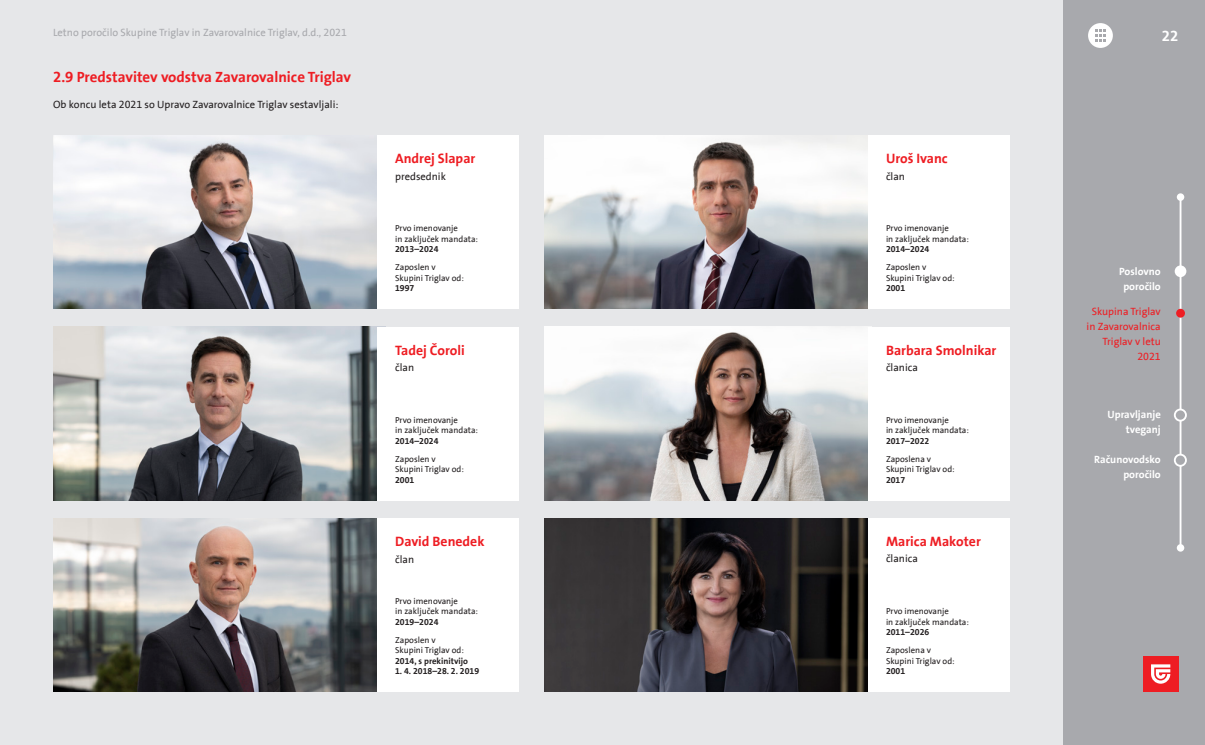
<style>
.page{position:relative;width:1205px;height:745px;background:#fff}
.page>*{position:absolute;margin:0;border:0;box-sizing:border-box;transform-origin:0 0}
.NASLOV_2{font:700 15px "Triglav The Sans";color:#ee1d23}
.t1{font:700 15px "Triglav The Sans";color:#fff}
.t2{font:700 13.75px "Triglav The Sans";color:#ee1d23}
.OSNOVNI_TEKST{font:10.62px "Triglav The Sans";color:#231f20}
.t3{font:10.62px "Triglav The Sans";color:#a8a9ad}
.t4{font:700 10.62px/15px "Triglav The Sans Cyrl";color:#fff;text-align:right}
.t5{font:10.62px/15px "Triglav The Sans";color:#ee1d23;text-align:right}
.t6{font:8.75px/10.5px "Triglav The Sans";color:#231f20}
.t7{font:700 8.75px "Triglav The Sans";color:#231f20}
.s1{font-weight:700}
</style>
<div class="page">
<div style="left:0;top:0;width:1063px;height:744px;background:#e6e7e9"></div>
<img style="left:544px;top:518px;width:324px;height:173px">
<div style="left:868px;top:518px;width:142px;height:173px;background:#fff"></div>
<img style="left:53px;top:518px;width:324px;height:173px">
<div style="left:377px;top:518px;width:142px;height:173px;background:#fff"></div>
<img style="left:544px;top:326px;width:324px;height:174px">
<img style="left:53px;top:326px;width:324px;height:174px">
<div style="left:377px;top:326px;width:142px;height:174px;background:#fff"></div>
<img style="left:544px;top:135px;width:324px;height:173px">
<div style="left:868px;top:135px;width:142px;height:173px;background:#fff"></div>
<div style="left:868px;top:326px;width:142px;height:174px;background:#fff"></div>
<div style="left:1063px;top:0;width:142px;height:744px;background:#a8a9ad"></div>
<hr style="left:1179px;top:197px;width:2px;height:350px;background:#fff">
<div style="left:1177px;top:193px;width:7px;height:8px;background:#fff;border-radius:50%"></div>
<div style="left:1177px;top:543px;width:7px;height:8px;background:#fff;border-radius:50%"></div>
<div style="left:1175px;top:454px;width:11px;height:11px;background:#a8a9ad;border-radius:50%"></div>
<div style="left:1174px;top:453px;width:13px;height:13px;border:2px solid #fff;border-radius:50%"></div>
<div style="left:1175px;top:409px;width:11px;height:11px;background:#a8a9ad;border-radius:50%"></div>
<div style="left:1174px;top:408px;width:13px;height:13px;border:2px solid #fff;border-radius:50%"></div>
<div style="left:1176px;top:308px;width:9px;height:9px;background:#ee1d23;border-radius:50%"></div>
<div style="left:1088px;top:23px;width:25px;height:25px;background:#fff;border-radius:50%"></div>
<svg style="left:1095px;top:30px;width:11px;height:11px"></svg>
<div style="left:1174px;top:265px;width:12px;height:12px;background:#fff;border-radius:50%"></div>
<div style="left:1143px;top:656px;width:35px;height:35px;background:#ee1d23"></div>
<svg style="left:1151px;top:664px;width:19px;height:19px"></svg>
<img style="left:53px;top:135px;width:324px;height:173px">
<div style="left:377px;top:135px;width:142px;height:173px;background:#fff"></div>
<p class="t3" style="left:53px;top:27px;width:295px">Letno poročilo Skupine Triglav in Zavarovalnice Triglav, d.d., 2021</p>
<p class="NASLOV_2" style="left:53px;top:68px;width:300px">2.9 Predstavitev vodstva Zavarovalnice Triglav</p>
<p class="OSNOVNI_TEKST" style="left:53px;top:98px;width:287px">Ob koncu leta 2021 so Upravo Zavarovalnice Triglav sestavljali:</p>
<p class="t2" style="left:395px;top:151px;width:82px">Andrej Slapar</p>
<p class="OSNOVNI_TEKST" style="left:395px;top:170px;width:52px">predsednik</p>
<p class="t6" style="left:395px;top:223px;width:84px">Prvo imenovanje<br>in zaključek mandata:<br><span class="s1">2013–2024</span></p>
<p class="t6" style="left:395px;top:262px;width:70px">Zaposlen v<br>Skupini Triglav od:</p>
<p class="t7" style="left:395px;top:283px;width:21px">1997</p>
<p class="t2" style="left:395px;top:342px;width:71px">Tadej Čoroli</p>
<p class="OSNOVNI_TEKST" style="left:395px;top:361px;width:21px">član</p>
<p class="t6" style="left:395px;top:414px;width:84px">Prvo imenovanje<br>in zaključek mandata:<br><span class="s1">2014–2024</span></p>
<p class="t6" style="left:395px;top:453px;width:70px">Zaposlen v<br>Skupini Triglav od:</p>
<p class="t7" style="left:395px;top:474px;width:21px">2001</p>
<p class="t2" style="left:395px;top:533px;width:91px">David Benedek</p>
<p class="OSNOVNI_TEKST" style="left:395px;top:553px;width:21px">član</p>
<p class="t6" style="left:395px;top:595px;width:84px">Prvo imenovanje<br>in zaključek mandata:<br><span class="s1">2019–2024</span></p>
<p class="t6" style="left:395px;top:634px;width:42px">Zaposlen v</p>
<p class="t6" style="left:395px;top:644px;width:70px">Skupini Triglav od:</p>
<p class="t7" style="left:395px;top:655px;width:74px">2014, s prekinitvijo</p>
<p class="t7" style="left:395px;top:665px;width:86px">1. 4. 2018–28. 2. 2019</p>
<p class="t2" style="left:886px;top:151px;width:63px">Uroš Ivanc</p>
<p class="OSNOVNI_TEKST" style="left:886px;top:170px;width:21px">član</p>
<p class="t6" style="left:886px;top:223px;width:84px">Prvo imenovanje<br>in zaključek mandata:<br><span class="s1">2014–2024</span></p>
<p class="t6" style="left:886px;top:262px;width:70px">Zaposlen v<br>Skupini Triglav od:</p>
<p class="t7" style="left:886px;top:283px;width:21px">2001</p>
<p class="t2" style="left:886px;top:342px;width:112px">Barbara Smolnikar</p>
<p class="OSNOVNI_TEKST" style="left:886px;top:361px;width:33px">članica</p>
<p class="t6" style="left:886px;top:414px;width:84px">Prvo imenovanje<br>in zaključek mandata:<br><span class="s1">2017–2022</span></p>
<p class="t6" style="left:886px;top:453px;width:70px">Zaposlena v<br>Skupini Triglav od:</p>
<p class="t7" style="left:886px;top:474px;width:21px">2017</p>
<p class="t2" style="left:886px;top:533px;width:96px">Marica Makoter</p>
<p class="OSNOVNI_TEKST" style="left:886px;top:552px;width:33px">članica</p>
<p class="t6" style="left:886px;top:606px;width:84px">Prvo imenovanje<br>in zaključek mandata:<br><span class="s1">2011–2026</span></p>
<p class="t6" style="left:886px;top:644px;width:70px">Zaposlena v<br>Skupini Triglav od:</p>
<p class="t7" style="left:886px;top:665px;width:21px">2001</p>
<p class="t1" style="left:1162px;top:27px;width:18px">22</p>
<p class="t4" style="left:1119px;top:263px;width:43px">Poslovno</p>
<p class="t4" style="left:1123px;top:278px;width:39px">poročilo</p>
<p class="t5" style="left:1086px;top:304px;width:76px">Skupina Triglav in Zavarovalnica<br>Triglav v letu<br>2021</p>
<p class="t4" style="left:1107px;top:407px;width:55px">Upravljanje tveganj</p>
<p class="t4" style="left:1094px;top:452px;width:68px">Računovodsko poročilo</p>
</div>
